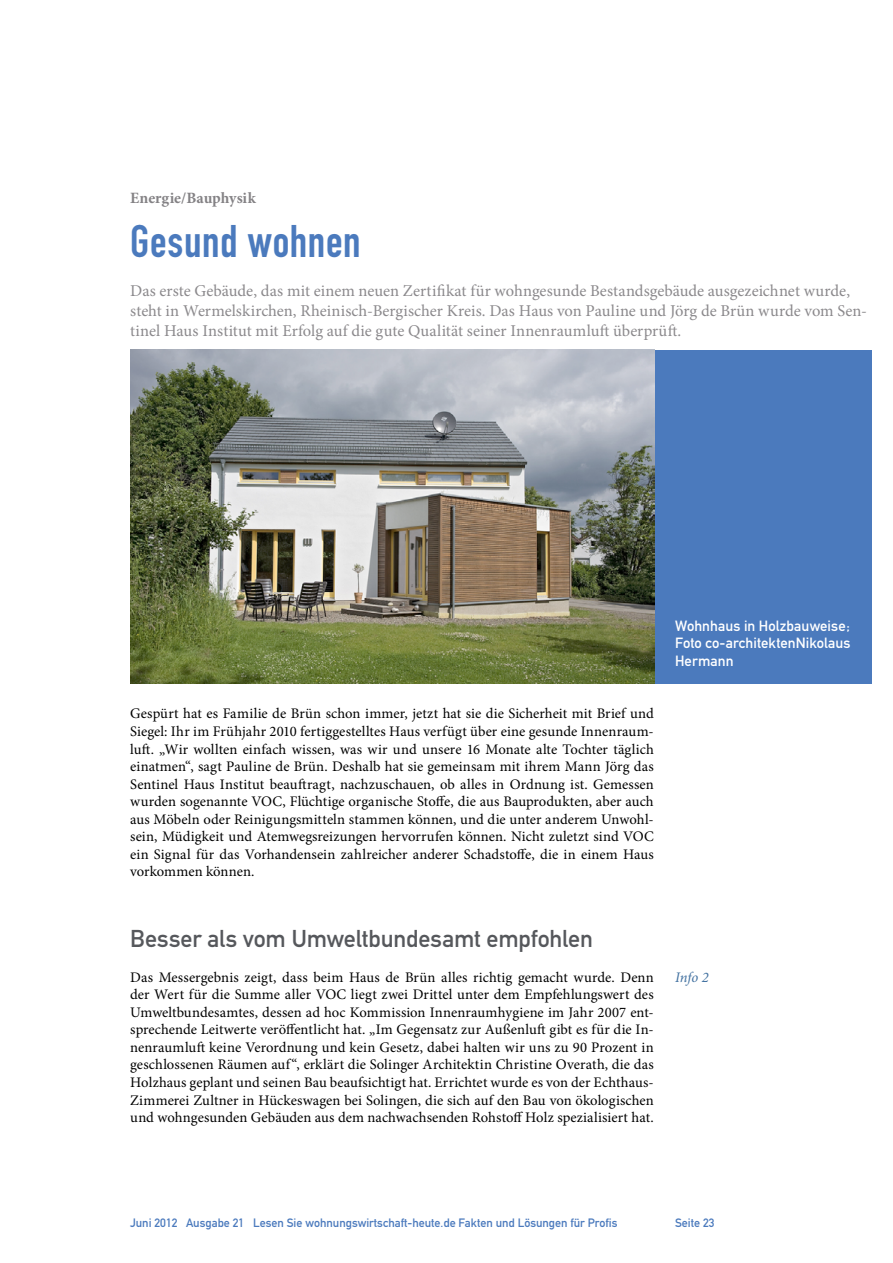
<style>
.page{position:relative;width:893px;height:1263px;background:#fff}
.page>*{position:absolute;margin:0;border:0;box-sizing:border-box;transform-origin:0 0}
.Überschrift_Groß{font:45px "DIN Engschrift";letter-spacing:.015em;color:#4b7abd}
.Überschrift_Grau{font:24px "DIN Mittelschrift";letter-spacing:-.005em;color:#56585c}
.Anlesetext{font:16.5px/19.8px "Minion Pro";color:#8b898c}
.Kategorie{font:700 15.75px "Minion Pro";letter-spacing:-.005em;color:#848285}
.Fließtext_erste_Zeil{font:14.7px/17.5px "Minion Pro";color:#000;text-align:justify}
.Bildunterschrift{font:14.7px/17.5px "DIN Mittelschrift";letter-spacing:.005em;color:#fff;text-align:justify}
.Zwischentext{font:italic 14.7px "Minion Pro";color:#4372a1}
.t1{font:12px "DIN Mittelschrift";color:#4b7abd}
</style>
<div class="page">
<div style="left:654px;top:350px;width:218px;height:333px;background:#4b7abd"></div>
<img style="left:130px;top:350px;width:524px;height:333px">
<p class="Kategorie" style="left:130px;top:187px;width:127px">Energie/Bauphysik</p>
<p class="Überschrift_Groß" style="left:130px;top:215px;width:232px">Gesund wohnen</p>
<p class="Anlesetext" style="left:130px;top:281px;width:738px">Das erste Gebäude, das mit einem neuen Zertifikat für wohngesunde Bestandsgebäude ausgezeichnet wurde, steht in Wermelskirchen, Rheinisch-Bergischer Kreis. Das Haus von Pauline und Jörg de Brün wurde vom Sen&shy;tinel Haus Institut mit Erfolg auf die gute Qualität seiner Innenraumluft überprüft.</p>
<p class="Fließtext_erste_Zeil" style="left:130px;top:705px;width:525px">Gespürt hat es Familie de Brün schon immer, jetzt hat sie die Sicherheit mit Brief und Siegel: Ihr im Frühjahr 2010 fertiggestelltes Haus verfügt über eine gesunde Innenraum&shy;luft. „Wir wollten einfach wissen, was wir und unsere 16 Monate alte Tochter täglich einatmen“, sagt Pauline de Brün. Deshalb hat sie gemeinsam mit ihrem Mann Jörg das Sentinel Haus Institut beauftragt, nachzuschauen, ob alles in Ordnung ist. Gemessen wurden sogenannte VOC, Flüchtige organische Stoffe, die aus Bauprodukten, aber auch aus Möbeln oder Reinigungsmitteln stammen können, und die unter anderem Unwohl&shy;sein, Müdigkeit und Atemwegsreizungen hervorrufen können. Nicht zuletzt sind VOC ein Signal für das Vorhandensein zahlreicher anderer Schadstoffe, die in einem Haus vorkommen können.</p>
<p class="Überschrift_Grau" style="left:130px;top:924px;width:464px">Besser als vom Umweltbundesamt empfohlen</p>
<p class="Fließtext_erste_Zeil" style="left:130px;top:968px;width:525px">Das Messergebnis zeigt, dass beim Haus de Brün alles richtig gemacht wurde. Denn der Wert für die Summe aller VOC liegt zwei Drittel unter dem Empfehlungswert des Umweltbundesamtes, dessen ad hoc Kommission Innenraumhygiene im Jahr 2007 ent&shy;sprechende Leitwerte veröffentlicht hat. „Im Gegensatz zur Außenluft gibt es für die In&shy;nenraumluft keine Verordnung und kein Gesetz, dabei halten wir uns zu 90 Prozent in geschlossenen Räumen auf“, erklärt die Solinger Architektin Christine Overath, die das Holzhaus geplant und seinen Bau beaufsichtigt hat. Errichtet wurde es von der Echthaus-Zimmerei Zultner in Hückeswagen bei Solingen, die sich auf den Bau von ökologischen und wohngesunden Gebäuden aus dem nachwachsenden Rohstoff Holz spezialisiert hat.</p>
<p class="Bildunterschrift" style="left:675px;top:617px;width:177px">Wohnhaus in Holzbauweise; Foto co-architektenNikolaus Hermann</p>
<p class="Zwischentext" style="left:675px;top:967px;width:35px">Info 2</p>
<p class="t1" style="left:130px;top:1216px;width:489px">Juni 2012 Ausgabe 21 Lesen Sie wohnungswirtschaft-heute.de Fakten und Lösungen für Profis</p>
<p class="t1" style="left:675px;top:1216px;width:41px">Seite 23</p>
</div>
